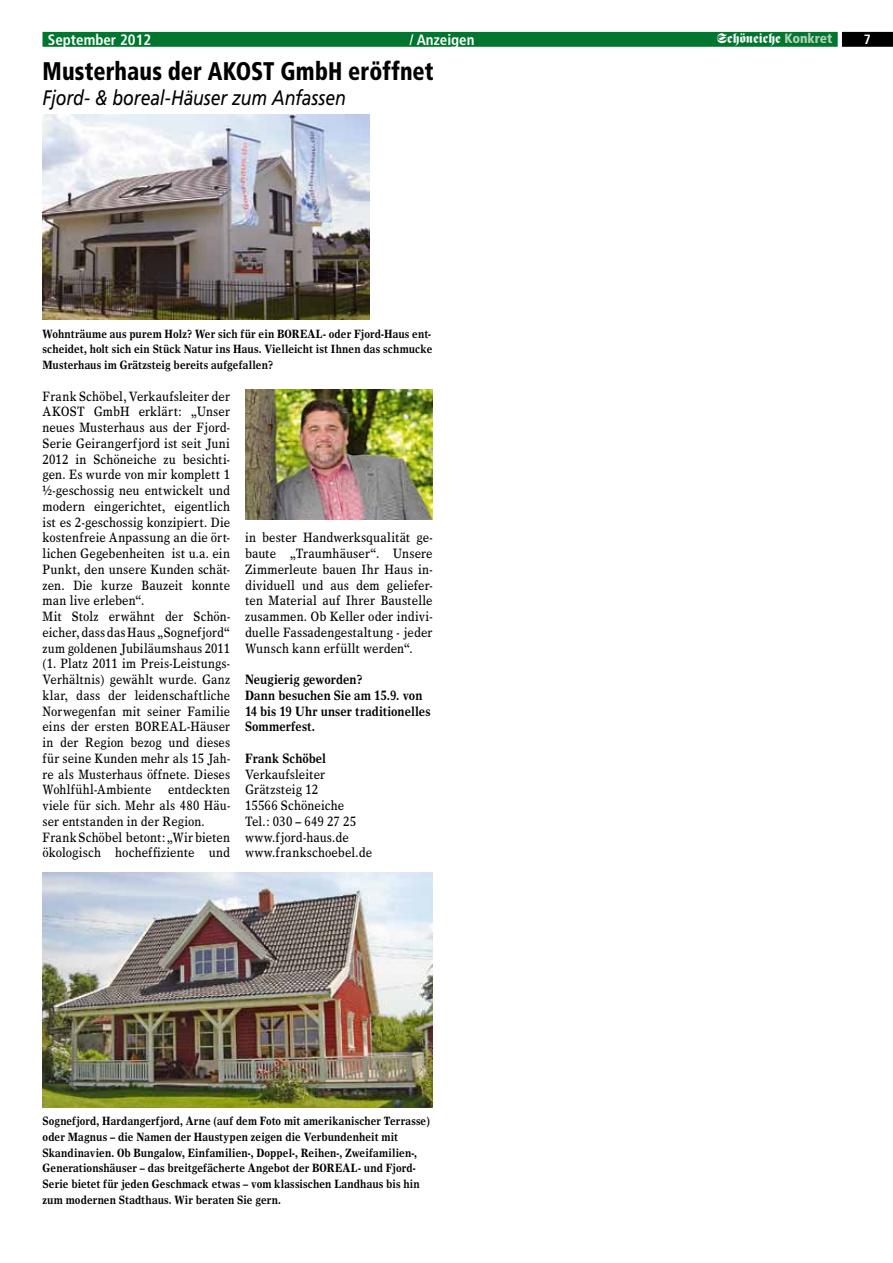
<style>
.page{position:relative;width:893px;height:1263px;background:#fff}
.page>*{position:absolute;margin:0;border:0;box-sizing:border-box;transform-origin:0 0}
.t1{font:900 condensed 25.5px "Frutiger";letter-spacing:.005em;color:#000;scale:.89 1}
.t2{font:italic 21px "Frutiger";letter-spacing:-.005em;color:#000;scale:.84 1}
.t3{font:700 condensed 15px "Frutiger";color:#fff}
.t4{font:13.5px/15.8px "Times Europa";letter-spacing:.01em;color:#000;scale:.85 1}
.t5{font:700 13.5px/15.8px "Times Europa";letter-spacing:.01em;color:#000;scale:.85 1}
.t6{font:13.5px "Fette Fraktur";color:#fff}
.t7{font:700 condensed 13.5px "Frutiger";color:#fff}
.t8{font:700 12px/15.8px "Times Europa";letter-spacing:.015em;color:#000;scale:.84 1}
.t9{font:700 12px/15.8px "Times Europa";letter-spacing:.015em;color:#000;text-align:justify;scale:.85 1}
.s1{font-family:"Frutiger";font-weight:900;font-stretch:condensed;color:#b4d0b7}
</style>
<div class="page">
<div style="left:43px;top:32px;width:795px;height:15px;background:#00762f;border:2px solid #00762f"></div>
<svg style="left:842px;top:32px;width:51px;height:15px"></svg>
<img style="left:43px;top:115px;width:326px;height:205px">
<img style="left:43px;top:872px;width:390px;height:236px">
<img style="left:245px;top:390px;width:188px;height:129px">
<p class="t3" style="left:48px;top:30px;width:105px">September 2012</p>
<p class="t3" style="left:410px;top:30px;width:67px">/ Anzeigen</p>
<p class="t6" style="left:717px;top:31px;width:117px">Schöneiche <span class="s1">Konkret</span></p>
<p class="t7" style="left:864px;top:31px;width:9px">7</p>
<h1 class="t1" style="left:43px;top:56px;width:441px">Musterhaus der AKOST GmbH eröffnet</h1>
<h2 class="t2" style="left:43px;top:85px;width:363px">Fjord- &amp; boreal-Häuser zum Anfassen</h2>
<p class="t9" style="left:43px;top:325px;width:460px">Wohnträume aus purem Holz? Wer sich für ein BOREAL- oder Fjord-Haus ent&shy;scheidet, holt sich ein Stück Natur ins Haus. Vielleicht ist Ihnen das schmucke Musterhaus im Grätzsteig bereits aufgefallen?</p>
<p class="t4" style="left:43px;top:388px;width:222px">Frank Schöbel, Verkaufsleiter der<br>AKOST GmbH erklärt: „Unser neues Musterhaus aus der Fjord-<br>Serie Geirangerfjord ist seit Juni<br>2012 in Schöneiche zu besichti&shy;gen. Es wurde von mir komplett 1 ½-geschossig neu entwickelt und modern eingerichtet, eigentlich ist es 2-geschossig konzipiert. Die kostenfreie Anpassung an die ört&shy;lichen Gegebenheiten ist u.a. ein<br>Punkt, den unsere Kunden schät&shy;zen. Die kurze Bauzeit konnte man live erleben“.<br>Mit Stolz erwähnt der Schön&shy;eicher, dass das Haus „Sognefjord“ zum goldenen Jubiläumshaus 2011 (1. Platz 2011 im Preis-Leistungs-<br>Verhältnis) gewählt wurde. Ganz klar, dass der leidenschaftliche<br>Norwegenfan mit seiner Familie eins der ersten BOREAL-Häuser in der Region bezog und dieses für seine Kunden mehr als 15 Jah&shy;re als Musterhaus öffnete. Dieses<br>Wohlfühl-Ambiente entdeckten viele für sich. Mehr als 480 Häu&shy;ser entstanden in der Region.<br>Frank Schöbel betont: „Wir bieten ökologisch hocheffiziente und</p>
<p class="t4" style="left:245px;top:529px;width:222px;text-align:justify">in bester Handwerksqualität ge&shy;baute „Traumhäuser“. Unsere Zimmerleute bauen Ihr Haus in&shy;dividuell und aus dem geliefer&shy;ten Material auf Ihrer Baustelle zusammen. Ob Keller oder indivi&shy;duelle Fassadengestaltung - jeder Wunsch kann erfüllt werden“.</p>
<p class="t5" style="left:245px;top:671px;width:220px">Neugierig geworden?<br>Dann besuchen Sie am 15.9. von<br>14 bis 19 Uhr unser traditionelles<br>Sommerfest.</p>
<p class="t5" style="left:245px;top:750px;width:97px">Frank Schöbel</p>
<p class="t4" style="left:245px;top:766px;width:151px">Verkaufsleiter<br>Grätzsteig 12<br>15566 Schöneiche<br>Tel.: 030 – 649 27 25 www.fjord-haus.de www.frankschoebel.de</p>
<p class="t8" style="left:43px;top:1113px;width:463px">Sognefjord, Hardangerfjord, Arne (auf dem Foto mit amerikanischer Terrasse) oder Magnus – die Namen der Haustypen zeigen die Verbundenheit mit Skandinavien. Ob Bungalow, Einfamilien-, Doppel-, Reihen-, Zweifamilien-, Generationshäuser – das breitgefächerte Angebot der BOREAL- und Fjord-Serie bietet für jeden Geschmack etwas – vom klassischen Landhaus bis hin zum modernen Stadthaus. Wir beraten Sie gern.</p>
</div>
